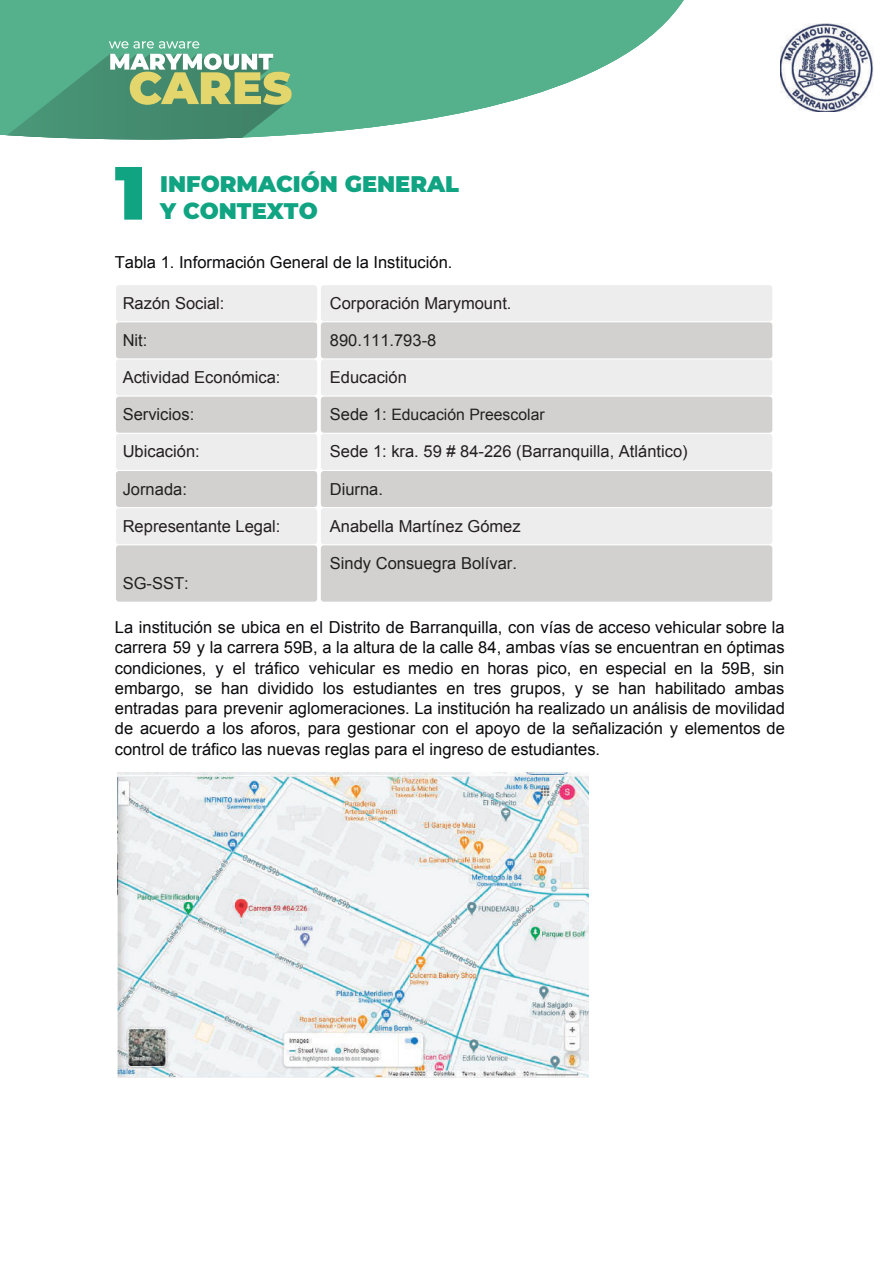
<style>
.page{position:relative;width:894px;height:1265px;background:#fff}
.page>*{position:absolute;margin:0;border:0;box-sizing:border-box;transform-origin:0 0}
.t1{font:900 75.15px "Montserrat";color:#10a482}
.t2{font:900 22.5px/27px "Montserrat";color:#10a482}
.t3{font:16.5px/20.2px "Arial";color:#0b090c;text-align:justify}
.t4{font:16.5px "Arial";color:#231f20}
.t5{font:15.75px "Arial";color:#231f20}
.s1{font-size:16.5px}
</style>
<div class="page">
<div style="left:321px;top:285px;width:451px;height:36px;background:#eeeded;border-radius:3px"></div>
<div style="left:321px;top:322px;width:451px;height:36px;background:#d2d1d0;border-radius:3px"></div>
<div style="left:321px;top:359px;width:451px;height:36px;background:#eeeded;border-radius:3px"></div>
<div style="left:321px;top:397px;width:451px;height:36px;background:#d2d1d0;border-radius:3px"></div>
<div style="left:321px;top:434px;width:451px;height:36px;background:#eeeded;border-radius:3px"></div>
<div style="left:321px;top:471px;width:451px;height:36px;background:#d2d1d0;border-radius:3px"></div>
<div style="left:321px;top:508px;width:451px;height:36px;background:#eeeded;border-radius:3px"></div>
<div style="left:321px;top:545px;width:451px;height:56px;background:#d2d1d0;border-radius:3px"></div>
<div style="left:116px;top:471px;width:201px;height:36px;background:#d2d1d0;border-radius:3px"></div>
<div style="left:116px;top:322px;width:201px;height:36px;background:#d2d1d0;border-radius:3px"></div>
<div style="left:116px;top:359px;width:201px;height:36px;background:#eeeded;border-radius:3px"></div>
<div style="left:116px;top:397px;width:201px;height:36px;background:#d2d1d0;border-radius:3px"></div>
<div style="left:116px;top:434px;width:201px;height:36px;background:#eeeded;border-radius:3px"></div>
<div style="left:116px;top:508px;width:201px;height:36px;background:#eeeded;border-radius:3px"></div>
<div style="left:116px;top:285px;width:201px;height:36px;background:#eeeded;border-radius:3px"></div>
<img style="left:117px;top:772px;width:472px;height:306px">
<div style="left:116px;top:545px;width:201px;height:56px;background:#d2d1d0;border-radius:3px"></div>
<img style="left:781px;top:24px;width:93px;height:88px">
<svg style="left:0;top:0;width:684px;height:140px;fill:#55b08c"></svg>
<svg style="left:109px;top:41px;width:183px;height:64px;background:#93ba8b"></svg>
<h1 class="t1" style="left:115px;top:136px;width:33px">1</h1>
<h2 class="t2" style="left:160px;top:169px;width:300px">INFORMACIÓN GENERAL<br>Y CONTEXTO</h2>
<p class="t3" style="left:115px;top:252px;width:339px">Tabla 1. Información General de la Institución.</p>
<p class="t4" style="left:123px;top:292px;width:103px">Razón Social:</p>
<p class="t4" style="left:330px;top:292px;width:183px">Corporación Marymount.</p>
<p class="t4" style="left:123px;top:329px;width:26px">Nit:</p>
<p class="t4" style="left:330px;top:329px;width:108px">890.111.793-8</p>
<p class="t4" style="left:123px;top:366px;width:159px">Actividad Económica:</p>
<p class="t4" style="left:330px;top:366px;width:79px">Educación</p>
<p class="t4" style="left:123px;top:404px;width:73px">Servicios:</p>
<p class="t5" style="left:330px;top:404px;width:216px"><span class="s1">Sede 1:</span> Educación Preescolar</p>
<p class="t4" style="left:123px;top:441px;width:79px">Ubicación:</p>
<p class="t4" style="left:330px;top:441px;width:359px">Sede 1: kra. 59 # 84-226 (Barranquilla, Atlántico)</p>
<p class="t4" style="left:123px;top:478px;width:66px">Jornada:</p>
<p class="t4" style="left:330px;top:478px;width:55px">Diurna.</p>
<p class="t4" style="left:123px;top:515px;width:159px">Representante Legal:</p>
<p class="t4" style="left:330px;top:515px;width:192px">Anabella Martínez Gómez</p>
<p class="t4" style="left:123px;top:572px;width:68px">SG-SST:</p>
<p class="t4" style="left:330px;top:552px;width:189px">Sindy Consuegra Bolívar.</p>
<p class="t3" style="left:115px;top:617px;width:672px">La institución se ubica en el Distrito de Barranquilla, con vías de acceso vehicular sobre la carrera 59 y la carrera 59B, a la altura de la calle 84, ambas vías se encuentran en óptimas condiciones, y el tráfico vehicular es medio en horas pico, en especial en la 59B, sin embargo, se han dividido los estudiantes en tres grupos, y se han habilitado ambas entradas para prevenir aglomeraciones. La institución ha realizado un análisis de movilidad de acuerdo a los aforos, para gestionar con el apoyo de la señalización y elementos de control de tráfico las nuevas reglas para el ingreso de estudiantes.</p>
</div>
